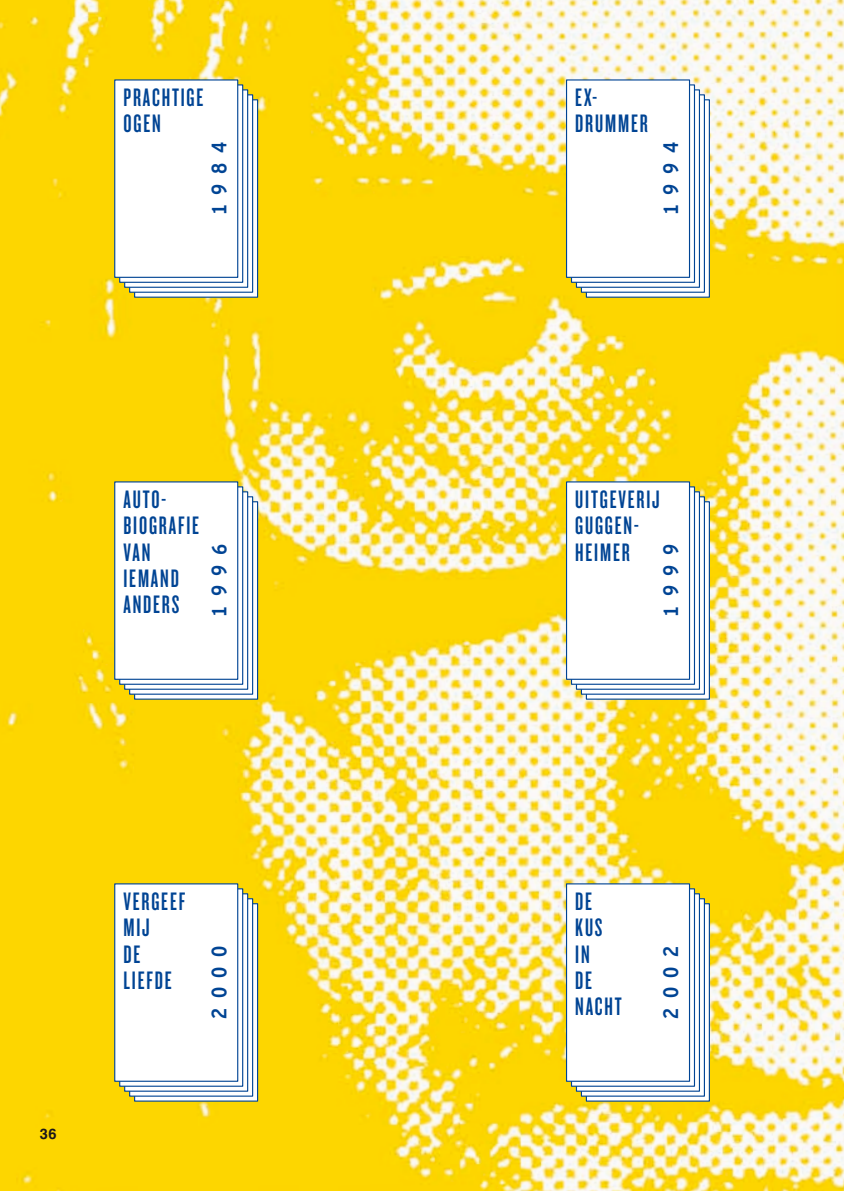
<style>
.page{position:relative;width:844px;height:1191px;background:#fff}
.page>*{position:absolute;margin:0;border:0;box-sizing:border-box;transform-origin:0 0}
.t1{font:26.25px/26.2px "Knockout HTF47 Bantamweight";letter-spacing:.07em;color:#004494}
.t2{font:700 condensed 20.82px "Interstate Mono";letter-spacing:.45em;color:#004494}
.t3{font:700 14.7px "Helvetica LT Std";color:#1a171c}
</style>
<div class="page">
<img style="left:0;top:0;width:843px;height:1191px">
<div style="left:134px;top:99px;width:124px;height:199px;background:linear-gradient(to right,#fff,#fff);border:1px solid #004494"></div>
<div style="left:129px;top:94px;width:124px;height:199px;background:linear-gradient(to right,#fff,#fff);border:1px solid #004494"></div>
<div style="left:124px;top:89px;width:124px;height:199px;background:linear-gradient(to right,#fff,#fff);border:1px solid #004494"></div>
<div style="left:119px;top:84px;width:124px;height:199px;background:linear-gradient(to right,#fff,#fff);border:1px solid #004494"></div>
<div style="left:114px;top:79px;width:124px;height:199px;background:#fff;border:1px solid #004494"></div>
<div style="left:134px;top:501px;width:124px;height:198px;background:linear-gradient(to right,#fff,#fff);border:1px solid #004494"></div>
<div style="left:129px;top:496px;width:124px;height:198px;background:linear-gradient(to right,#fff,#fff);border:1px solid #004494"></div>
<div style="left:124px;top:491px;width:124px;height:199px;background:linear-gradient(to right,#fff,#fff);border:1px solid #004494"></div>
<div style="left:119px;top:486px;width:124px;height:199px;background:linear-gradient(to right,#fff,#fff);border:1px solid #004494"></div>
<div style="left:114px;top:481px;width:124px;height:199px;background:#fff;border:1px solid #004494"></div>
<div style="left:134px;top:903px;width:124px;height:198px;background:linear-gradient(to right,#fff,#fff);border:1px solid #004494"></div>
<div style="left:129px;top:898px;width:124px;height:198px;background:linear-gradient(to right,#fff,#fff);border:1px solid #004494"></div>
<div style="left:124px;top:893px;width:124px;height:198px;background:linear-gradient(to right,#fff,#fff);border:1px solid #004494"></div>
<div style="left:119px;top:888px;width:124px;height:198px;background:linear-gradient(to right,#fff,#fff);border:1px solid #004494"></div>
<div style="left:114px;top:883px;width:124px;height:198px;background:#fff;border:1px solid #004494"></div>
<div style="left:585px;top:99px;width:124px;height:199px;background:linear-gradient(to right,#fff,#fff)"></div>
<div style="left:580px;top:94px;width:124px;height:199px;background:linear-gradient(to right,#fff,#fff);border:1px solid #004494"></div>
<div style="left:575px;top:89px;width:124px;height:199px;background:linear-gradient(to right,#fff,#feffff);border:1px solid #004494"></div>
<svg style="left:570px;top:84px;width:124px;height:199px"></svg>
<div style="left:566px;top:79px;width:124px;height:199px;background:#fff;border:1px solid #004494"></div>
<div style="left:585px;top:501px;width:124px;height:198px;background:linear-gradient(to right,#fff,#fff)"></div>
<div style="left:580px;top:496px;width:124px;height:198px;background:linear-gradient(to right,#fff,#fff)"></div>
<div style="left:575px;top:491px;width:124px;height:199px;background:linear-gradient(to right,#fff,#feffff);border:1px solid #004494"></div>
<svg style="left:570px;top:486px;width:124px;height:199px"></svg>
<div style="left:566px;top:481px;width:124px;height:199px;background:#fff;border:1px solid #004494"></div>
<div style="left:585px;top:903px;width:124px;height:198px;background:linear-gradient(to right,#fff,#fff)"></div>
<div style="left:580px;top:898px;width:124px;height:198px;background:linear-gradient(to right,#fff,#fff)"></div>
<div style="left:575px;top:893px;width:124px;height:198px;background:linear-gradient(to right,#fff,#feffff)"></div>
<svg style="left:570px;top:888px;width:124px;height:198px"></svg>
<div style="left:566px;top:883px;width:124px;height:198px;background:#fff;border:1px solid #004494"></div>
<p class="t1" style="left:123px;top:85px;width:81px">PRACHTIGE<br>OGEN</p>
<p class="t2" style="left:207px;top:215px;width:74px;rotate:-90deg">1984</p>
<p class="t1" style="left:123px;top:487px;width:77px">AUTO-<br>BIOGRAFIE<br>VAN<br>IEMAND<br>ANDERS</p>
<p class="t2" style="left:207px;top:617px;width:74px;rotate:-90deg">1996</p>
<p class="t3" style="left:40px;top:1124px;width:19px">36</p>
<p class="t1" style="left:123px;top:888px;width:63px">VERGEEF<br>MIJ<br>DE<br>LIEFDE</p>
<p class="t2" style="left:207px;top:1019px;width:74px;rotate:-90deg">2000</p>
<p class="t1" style="left:575px;top:85px;width:74px">EX-<br>DRUMMER</p>
<p class="t2" style="left:659px;top:215px;width:74px;rotate:-90deg">1994</p>
<p class="t1" style="left:575px;top:487px;width:86px">UITGEVERIJ<br>GUGGEN-<br>HEIMER</p>
<p class="t2" style="left:659px;top:617px;width:74px;rotate:-90deg">1999</p>
<p class="t1" style="left:575px;top:888px;width:48px">DE<br>KUS<br>IN<br>DE<br>NACHT</p>
<p class="t2" style="left:659px;top:1019px;width:74px;rotate:-90deg">2002</p>
</div>
